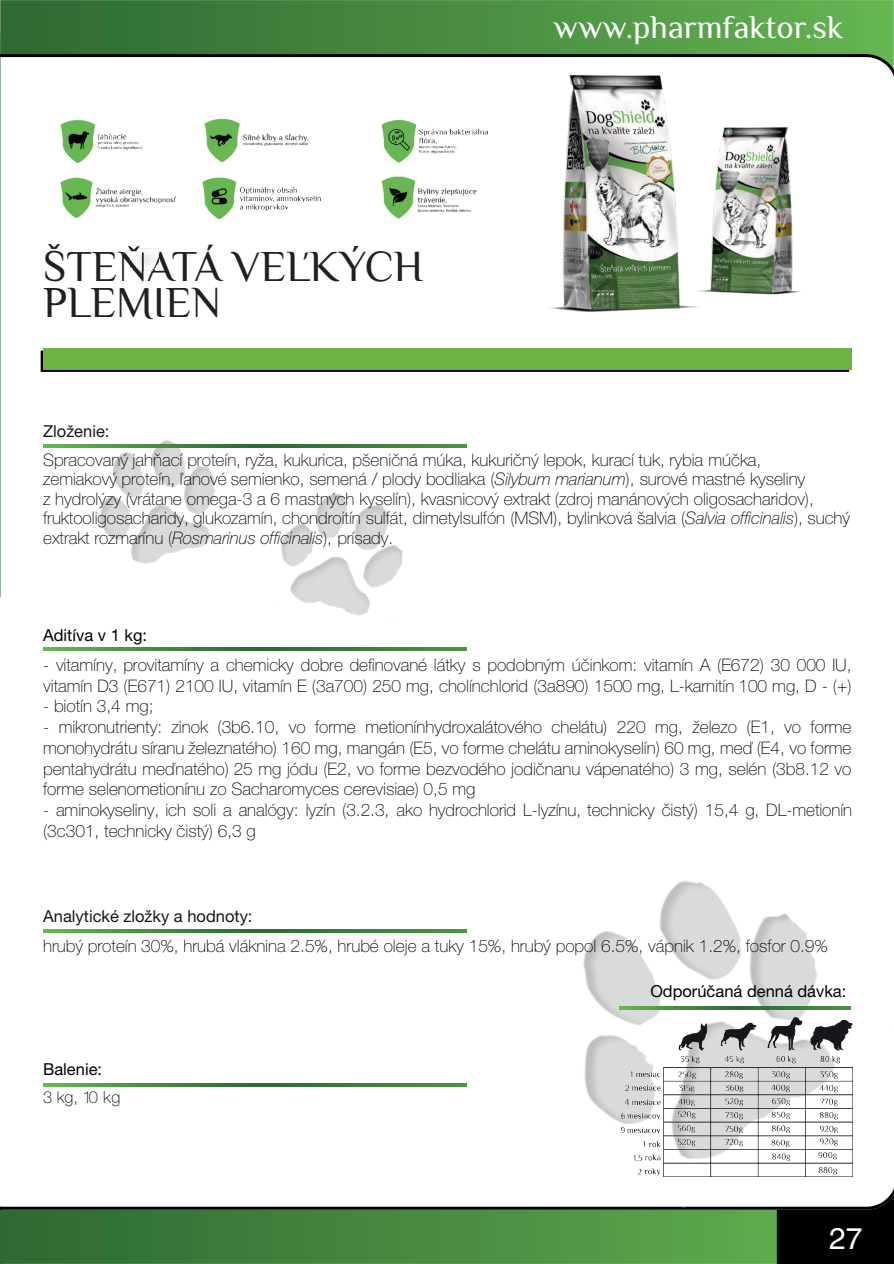
<style>
.page{position:relative;width:894px;height:1264px;background:#fff}
.page>*{position:absolute;margin:0;border:0;box-sizing:border-box;transform-origin:0 0}
.t1{font:43.5px/36px "Philosopher";color:#231f20}
.t2{font:32.85px "Philosopher";color:#fff}
.t3{font:30px "Helvetica CE";color:#fff}
.t4{font:28.5px "Myriad Pro";color:#231f20}
.t5{font:17.25px/20.7px "Helvetica Neue CE Thin";color:#000001}
.t6{font:16.5px "Helvetica Neue CE";color:#000001}
.t7{font:16.5px "Helvetica Neue CE";color:#14171a}
.t8{font:16.5px "Helvetica Neue CE Thin";color:#000001}
.s1{font-style:italic}
</style>
<div class="page">
<svg style="left:0;top:1190px;width:893px;height:73px;background:#568552"></svg>
<svg style="left:41px;top:350px;width:808px;height:22px;background:#2a411d"></svg>
<div style="left:43px;top:348px;width:808px;height:21px;background:#6cb244"></div>
<img style="left:281px;top:494px;width:122px;height:122px">
<img style="left:509px;top:881px;width:380px;height:326px">
<img style="left:75px;top:440px;width:163px;height:124px">
<svg style="left:0;top:0;width:893px;height:54px;background:#498d42"></svg>
<svg style="left:43px;top:647px;width:423px;height:3px"></svg>
<svg style="left:43px;top:444px;width:423px;height:3px"></svg>
<svg style="left:43px;top:929px;width:423px;height:3px"></svg>
<svg style="left:43px;top:1083px;width:423px;height:2px"></svg>
<svg style="left:619px;top:1006px;width:231px;height:3px"></svg>
<svg style="left:0;top:54px;width:893px;height:33px"></svg>
<img style="left:617px;top:1016px;width:235px;height:160px">
<img style="left:61px;top:177px;width:115px;height:41px">
<img style="left:381px;top:177px;width:95px;height:41px">
<img style="left:204px;top:118px;width:104px;height:45px">
<img style="left:60px;top:120px;width:82px;height:44px">
<img style="left:202px;top:177px;width:119px;height:43px">
<img style="left:381px;top:120px;width:107px;height:43px">
<img style="left:130px;top:248px;width:28px;height:23px">
<svg style="left:128px;top:246px;width:12px;height:5px"></svg>
<img style="left:545px;top:75px;width:162px;height:237px">
<img style="left:690px;top:126px;width:111px;height:169px">
<svg style="left:589px;top:249px;width:12px;height:6px"></svg>
<svg style="left:712px;top:247px;width:8px;height:4px"></svg>
<img style="left:588px;top:126px;width:66px;height:8px">
<img style="left:600px;top:264px;width:70px;height:9px">
<img style="left:715px;top:257px;width:53px;height:9px">
<img style="left:724px;top:162px;width:48px;height:7px">
<h1 class="t1" style="left:43px;top:248px;width:382px">ŠTENATÁ VELKÝCH<br>PLEMIEN</h1>
<h3 class="t4" style="left:303px;top:234px;width:7px">,</h3>
<h2 class="t2" style="left:553px;top:8px;width:291px">www.pharmfaktor.sk</h2>
<p class="t7" style="left:43px;top:425px;width:68px">Zloženie:</p>
<p class="t5" style="left:43px;top:451px;width:808px;line-height:19.5px">Spracovaný jahňací proteín, ryža, kukurica, pšeničná múka, kukuričný lepok, kurací tuk, rybia múčka,<br>zemiakový proteín, ľanové semienko, semená / plody bodliaka (<span class="s1">Silybum marianum</span>), surové mastné kyseliny<br>z hydrolýzy (vrátane omega-3 a 6 mastných kyselín), kvasnicový extrakt (zdroj manánových oligosacharidov), fruktooligosacharidy, glukozamín, chondroitín sulfát, dimetylsulfón (MSM), bylinková šalvia (<span class="s1">Salvia officinalis</span>), suchý extrakt rozmarínu (<span class="s1">Rosmarinus officinalis</span>), prísady.</p>
<p class="t6" style="left:43px;top:629px;width:105px">Aditíva v 1 kg:</p>
<p class="t5" style="left:43px;top:656px;width:809px">- vitamíny, provitamíny a chemicky dobre definované látky s podobným účinkom: vitamín A (E672) 30 000 IU, vitamín D3 (E671) 2100 IU, vitamín E (3a700) 250 mg, cholínchlorid (3a890) 1500 mg, L-karnitín 100 mg, D - (+)</p>
<p class="t5" style="left:43px;top:697px;width:112px">- biotín 3,4 mg;</p>
<p class="t5" style="left:43px;top:718px;width:809px;text-align:justify">- mikronutrienty: zinok (3b6.10, vo forme metionínhydroxalátového chelátu) 220 mg, železo (E1, vo forme monohydrátu síranu železnatého) 160 mg, mangán (E5, vo forme chelátu aminokyselín) 60 mg, meď (E4, vo forme pentahydrátu meďnatého) 25 mg jódu (E2, vo forme bezvodého jodičnanu vápenatého) 3 mg, selén (3b8.12 vo forme selenometionínu zo Sacharomyces cerevisiae) 0,5 mg</p>
<p class="t5" style="left:43px;top:800px;width:810px">- aminokyseliny, ich soli a analógy: lyzín (3.2.3, ako hydrochlorid L-lyzínu, technicky čistý) 15,4 g, DL-metionín (3c301, technicky čistý) 6,3 g</p>
<p class="t7" style="left:43px;top:910px;width:211px">Analytické zložky a hodnoty:</p>
<p class="t5" style="left:43px;top:937px;width:786px">hrubý proteín 30%, hrubá vláknina 2.5%, hrubé oleje a tuky 15%, hrubý popol 6.5%, vápnik 1.2%, fosfor 0.9%</p>
<p class="t6" style="left:43px;top:1062px;width:60px">Balenie:</p>
<p class="t8" style="left:43px;top:1091px;width:79px">3 kg, 10 kg</p>
<p class="t6" style="left:650px;top:985px;width:197px">Odporúčaná denná dávka:</p>
<h3 class="t3" style="left:829px;top:1227px;width:35px">27</h3>
</div>
